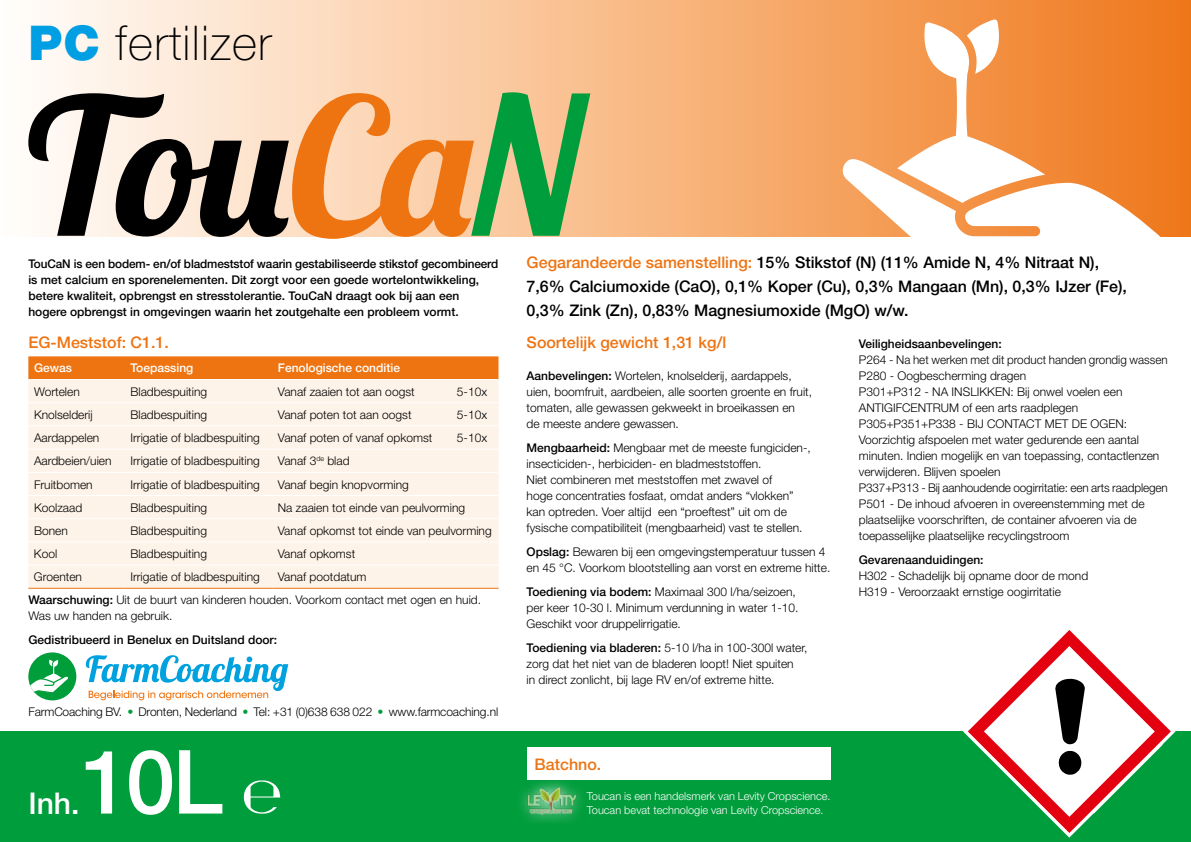
<style>
.page{position:relative;width:1191px;height:842px;background:#fff}
.page>*{position:absolute;margin:0;border:0;box-sizing:border-box;transform-origin:0 0}
.t1{font:500 88.6px "Helvetica Neue";color:#fff}
.t2{font:100 48px "Helvetica Neue";letter-spacing:.025em;color:#000}
.t3{font:500 30px "Helvetica Neue";color:#fff}
.t4{font:500 16px/24px "Helvetica Neue";color:#000}
.t5{font:500 16px "Helvetica Neue";color:#ee7412}
.t6{font:300 12px/16px "Helvetica Neue";color:#000}
.t7{font:500 12px/16px "Helvetica Neue";color:#000}
.t8{font:500 12px "Helvetica Neue";color:#fff}
.t9{font:300 11px/13.2px "Helvetica Neue";color:#fff}
.s1{font-weight:900;color:#009ee3}
.s2{color:#ee7412}
.s3{font-weight:500}
.s4{color:#009d3c}
</style>
<div class="page">
<div style="left:0;top:0;width:1191px;height:236px;background:linear-gradient(to right,#fffffe,#f0791b)"></div>
<svg style="left:897px;top:19px;width:148px;height:139px"></svg>
<svg style="left:841px;top:158px;width:321px;height:79px"></svg>
<div style="left:28px;top:356px;width:470px;height:23px;background:#ee7412"></div>
<div style="left:28px;top:380px;width:470px;height:208px;background:#fef3e8"></div>
<hr style="left:28px;top:402px;width:97px;height:1px;background:#fff">
<hr style="left:125px;top:402px;width:147px;height:1px;background:#fff">
<hr style="left:272px;top:402px;width:226px;height:1px;background:#fff">
<hr style="left:28px;top:425px;width:97px;height:1px;background:#fff">
<hr style="left:125px;top:425px;width:147px;height:1px;background:#fff">
<hr style="left:272px;top:425px;width:226px;height:1px;background:#fff">
<hr style="left:28px;top:449px;width:97px;height:1px;background:#fff">
<hr style="left:125px;top:449px;width:147px;height:1px;background:#fff">
<hr style="left:272px;top:449px;width:226px;height:1px;background:#fff">
<hr style="left:28px;top:472px;width:97px;height:1px;background:#fff">
<hr style="left:125px;top:472px;width:147px;height:1px;background:#fff">
<hr style="left:272px;top:472px;width:226px;height:1px;background:#fff">
<hr style="left:28px;top:495px;width:97px;height:1px;background:#fff">
<hr style="left:125px;top:495px;width:147px;height:1px;background:#fff">
<hr style="left:272px;top:495px;width:226px;height:1px;background:#fff">
<hr style="left:28px;top:518px;width:97px;height:1px;background:#fff">
<hr style="left:125px;top:518px;width:147px;height:1px;background:#fff">
<hr style="left:272px;top:518px;width:226px;height:1px;background:#fff">
<hr style="left:28px;top:541px;width:97px;height:1px;background:#fff">
<hr style="left:125px;top:541px;width:147px;height:1px;background:#fff">
<hr style="left:272px;top:541px;width:226px;height:1px;background:#fff">
<hr style="left:28px;top:565px;width:97px;height:1px;background:#fff">
<hr style="left:125px;top:565px;width:147px;height:1px;background:#fff">
<hr style="left:272px;top:565px;width:226px;height:1px;background:#fff">
<hr style="left:28px;top:588px;width:97px;height:1px;background:#ee7412">
<hr style="left:125px;top:588px;width:147px;height:1px;background:#ee7412">
<hr style="left:272px;top:588px;width:226px;height:1px;background:#ee7412">
<div style="left:0;top:731px;width:1191px;height:111px;background:#009d3c"></div>
<div style="left:526px;top:747px;width:304px;height:32px;background:#fff"></div>
<svg style="left:244px;top:780px;width:36px;height:34px"></svg>
<svg style="left:28px;top:92px;width:562px;height:147px;background:#b09d78"></svg>
<div style="left:28px;top:652px;width:48px;height:48px;background:#009d3b;border-radius:50%"></div>
<svg style="left:30px;top:660px;width:38px;height:33px"></svg>
<svg style="left:86px;top:655px;width:202px;height:45px"></svg>
<svg style="left:521px;top:776px;width:67px;height:46px;fill:#0aa043"></svg>
<img style="left:526px;top:787px;width:52px;height:29px">
<svg style="left:967px;top:630px;width:203px;height:203px"></svg>
<svg style="left:982px;top:644px;width:180px;height:174px"></svg>
<h2 class="t2" style="left:28px;top:17px;width:245px"><span class="s1">PC</span> fertilizer</h2>
<p class="t7" style="left:28px;top:256px;width:471px">TouCaN is een bodem- en/of bladmeststof waarin gestabiliseerde stikstof gecombineerd is met calcium en sporenelementen. Dit zorgt voor een goede wortelontwikkeling, betere kwaliteit, opbrengst en stresstolerantie. TouCaN draagt ook bij aan een hogere opbrengst in omgevingen waarin het zoutgehalte een probleem vormt.</p>
<h3 class="t4" style="left:526px;top:250px;width:602px"><span class="s2">Gegarandeerde samenstelling:</span> 15% Stikstof (N) (11% Amide N, 4% Nitraat N),<br>7,6% Calciumoxide (CaO), 0,1% Koper (Cu), 0,3% Mangaan (Mn), 0,3% IJzer (Fe),<br>0,3% Zink (Zn), 0,83% Magnesiumoxide (MgO) w/w.</h3>
<h3 class="t5" style="left:28px;top:333px;width:142px">EG-Meststof: C1.1.</h3>
<h3 class="t5" style="left:526px;top:333px;width:201px">Soortelijk gewicht 1,31 kg/l</h3>
<p class="t6" style="left:526px;top:368px;width:287px"><span class="s3">Aanbevelingen:</span> Wortelen, knolselderij, aardappels, uien, boomfruit, aardbeien, alle soorten groente en fruit, tomaten, alle gewassen gekweekt in broeikassen en<br>de meeste andere gewassen.</p>
<p class="t6" style="left:526px;top:440px;width:286px"><span class="s3">Mengbaarheid:</span> Mengbaar met de meeste fungiciden-, insecticiden-, herbiciden- en bladmeststoffen.<br>Niet combineren met meststoffen met zwavel of<br>hoge concentraties fosfaat, omdat anders “vlokken” kan optreden. Voer altijd een “proeftest” uit om de fysische compatibiliteit (mengbaarheid) vast te stellen.</p>
<p class="t6" style="left:526px;top:544px;width:305px"><span class="s3">Opslag:</span> Bewaren bij een omgevingstemperatuur tussen 4 en 45 °C. Voorkom blootstelling aan vorst en extreme hitte.</p>
<p class="t6" style="left:526px;top:584px;width:273px"><span class="s3">Toediening via bodem:</span> Maximaal 300 l/ha/seizoen, per keer 10-30 l. Minimum verdunning in water 1-10.<br>Geschikt voor druppelirrigatie.</p>
<p class="t6" style="left:526px;top:640px;width:282px"><span class="s3">Toediening via bladeren:</span> 5-10 l/ha in 100-300l water, zorg dat het niet van de bladeren loopt! Niet spuiten<br>in direct zonlicht, bij lage RV en/of extreme hitte.</p>
<p class="t7" style="left:858px;top:336px;width:144px">Veiligheidsaanbevelingen:</p>
<p class="t6" style="left:858px;top:352px;width:310px">P264 - Na het werken met dit product handen grondig wassen P280 - Oogbescherming dragen<br>P301+P312 - NA INSLIKKEN: Bij onwel voelen een ANTIGIFCENTRUM of een arts raadplegen P305+P351+P338 - BIJ CONTACT MET DE OGEN:<br>Voorzichtig afspoelen met water gedurende een aantal minuten. Indien mogelijk en van toepassing, contactlenzen verwijderen. Blijven spoelen<br>P337+P313 - Bij aanhoudende oogirritatie: een arts raadplegen P501 - De inhoud afvoeren in overeenstemming met de plaatselijke voorschriften, de container afvoeren via de toepasselijke plaatselijke recyclingstroom</p>
<p class="t7" style="left:858px;top:552px;width:126px">Gevarenaanduidingen:</p>
<p class="t6" style="left:858px;top:568px;width:231px">H302 - Schadelijk bij opname door de mond<br>H319 - Veroorzaakt ernstige oogirritatie</p>
<p class="t8" style="left:34px;top:361px;width:40px">Gewas</p>
<p class="t8" style="left:130px;top:361px;width:64px">Toepassing</p>
<p class="t8" style="left:278px;top:361px;width:124px">Fenologische conditie</p>
<p class="t6" style="left:34px;top:383px;width:47px">Wortelen</p>
<p class="t6" style="left:130px;top:383px;width:78px">Bladbespuiting</p>
<p class="t6" style="left:278px;top:383px;width:138px">Vanaf zaaien tot aan oogst</p>
<p class="t6" style="left:457px;top:383px;width:32px">5-10x</p>
<p class="t6" style="left:34px;top:407px;width:60px">Knolselderij</p>
<p class="t6" style="left:130px;top:407px;width:78px">Bladbespuiting</p>
<p class="t6" style="left:278px;top:407px;width:135px">Vanaf poten tot aan oogst</p>
<p class="t6" style="left:457px;top:407px;width:32px">5-10x</p>
<p class="t6" style="left:34px;top:430px;width:67px">Aardappelen</p>
<p class="t6" style="left:130px;top:430px;width:131px">Irrigatie of bladbespuiting</p>
<p class="t6" style="left:278px;top:430px;width:156px">Vanaf poten of vanaf opkomst</p>
<p class="t6" style="left:457px;top:430px;width:32px">5-10x</p>
<p class="t6" style="left:34px;top:453px;width:79px">Aardbeien/uien</p>
<p class="t6" style="left:130px;top:453px;width:131px">Irrigatie of bladbespuiting</p>
<p class="t6" style="left:278px;top:453px;width:73px">Vanaf 3<sup>de</sup> blad</p>
<p class="t6" style="left:34px;top:476px;width:60px">Fruitbomen</p>
<p class="t6" style="left:130px;top:476px;width:131px">Irrigatie of bladbespuiting</p>
<p class="t6" style="left:278px;top:476px;width:132px">Vanaf begin knopvorming</p>
<p class="t6" style="left:34px;top:499px;width:50px">Koolzaad</p>
<p class="t6" style="left:130px;top:499px;width:78px">Bladbespuiting</p>
<p class="t6" style="left:278px;top:499px;width:189px">Na zaaien tot einde van peulvorming</p>
<p class="t6" style="left:34px;top:522px;width:35px">Bonen</p>
<p class="t6" style="left:130px;top:522px;width:78px">Bladbespuiting</p>
<p class="t6" style="left:278px;top:522px;width:215px">Vanaf opkomst tot einde van peulvorming</p>
<p class="t6" style="left:34px;top:546px;width:25px">Kool</p>
<p class="t6" style="left:130px;top:546px;width:78px">Bladbespuiting</p>
<p class="t6" style="left:278px;top:546px;width:79px">Vanaf opkomst</p>
<p class="t6" style="left:34px;top:569px;width:50px">Groenten</p>
<p class="t6" style="left:130px;top:569px;width:131px">Irrigatie of bladbespuiting</p>
<p class="t6" style="left:278px;top:569px;width:90px">Vanaf pootdatum</p>
<p class="t6" style="left:28px;top:592px;width:454px"><span class="s3">Waarschuwing:</span> Uit de buurt van kinderen houden. Voorkom contact met ogen en huid.<br>Was uw handen na gebruik.</p>
<p class="t7" style="left:28px;top:632px;width:250px">Gedistribueerd in Benelux en Duitsland door:</p>
<p class="t6" style="left:28px;top:704px;width:471px">FarmCoaching BV. <span class="s4">•</span> Dronten, Nederland <span class="s4">•</span> Tel: +31 (0)638 638 022 <span class="s4">•</span> www.farmcoaching.nl</p>
<h3 class="t3" style="left:28px;top:785px;width:53px">Inh.</h3>
<h1 class="t1" style="left:81px;top:729px;width:144px">10L</h1>
<h3 class="t5" style="left:534px;top:754px;width:68px">Batchno.</h3>
<p class="t9" style="left:587px;top:790px;width:245px">Toucan is een handelsmerk van Levity Cropscience.<br>Toucan bevat technologie van Levity Cropscience.</p>
</div>
